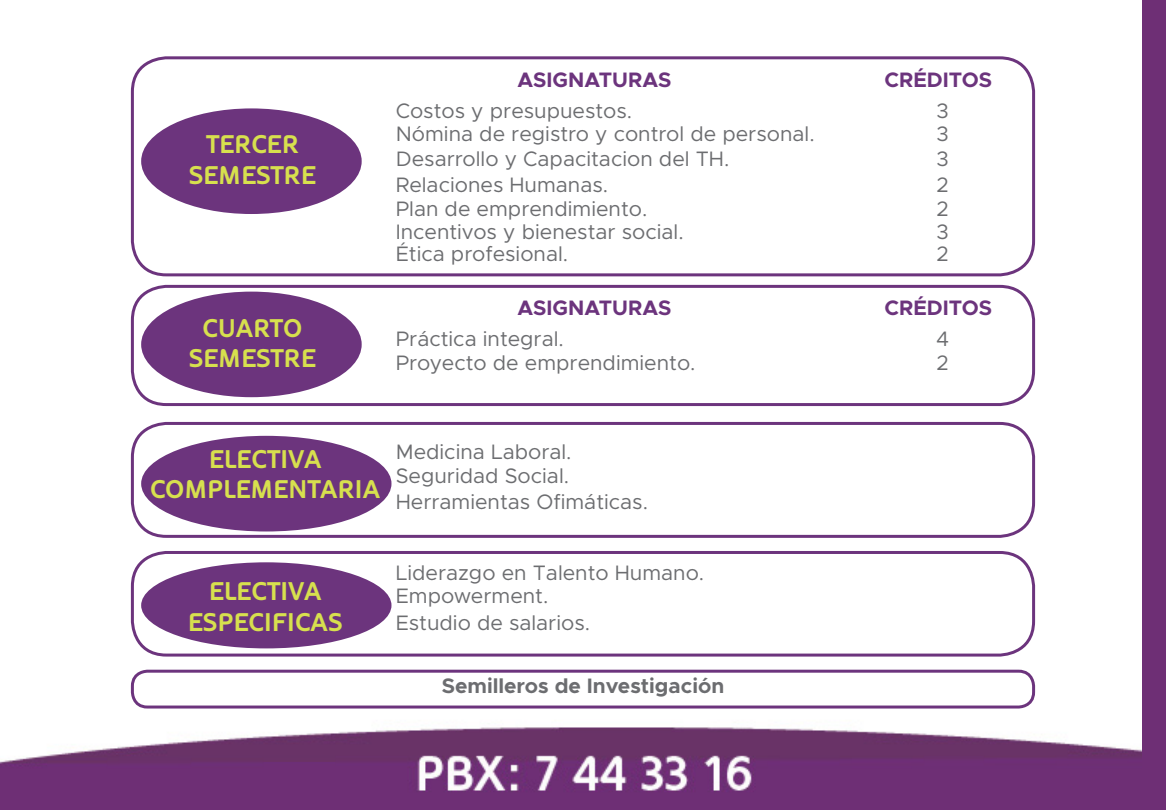
<style>
.page{position:relative;width:1166px;height:810px;background:#fff}
.page>*{position:absolute;margin:0;border:0;box-sizing:border-box;transform-origin:0 0}
.t1{font:700 25.5px "Oblik";color:#d7e04e}
.t2{font:21px "Metropolis";color:#6c6d70}
.t3{font:700 21px "Metropolis";color:#6c347d}
.t4{font:700 21px "Metropolis";color:#6c6d70}
</style>
<div class="page">
<img style="left:0;top:56px;width:1141px;height:754px">
<div style="left:1141px;top:0;width:24px;height:810px;background:#6e2f75"></div>
<div style="left:141px;top:108px;width:220px;height:106px;background:#6c347d;border-radius:50%"></div>
<div style="left:141px;top:292px;width:220px;height:105px;background:#6c347d;border-radius:50%"></div>
<div style="left:141px;top:436px;width:250px;height:95px;background:#6c347d;border-radius:50%"></div>
<div style="left:141px;top:562px;width:250px;height:86px;background:#6c347d;border-radius:50%"></div>
<div style="left:131px;top:56px;width:903px;height:220px;border:3px solid #6c347d;border-radius:34px"></div>
<div style="left:131px;top:285px;width:903px;height:121px;border:3px solid #6c347d;border-radius:34px"></div>
<div style="left:131px;top:422px;width:903px;height:116px;border:3px solid #6c347d;border-radius:34px"></div>
<div style="left:131px;top:551px;width:903px;height:106px;border:3px solid #6c347d;border-radius:34px"></div>
<div style="left:131px;top:670px;width:903px;height:39px;border:3px solid #6c347d;border-radius:15px"></div>
<p class="t1" style="left:206px;top:130px;width:94px">TERCER</p>
<p class="t1" style="left:189px;top:161px;width:128px">SEMESTRE</p>
<p class="t1" style="left:202px;top:313px;width:101px">CUARTO</p>
<p class="t1" style="left:189px;top:344px;width:128px">SEMESTRE</p>
<p class="t3" style="left:517px;top:66px;width:155px">ASIGNATURAS</p>
<p class="t2" style="left:395px;top:97px;width:238px">Costos y presupuestos.</p>
<p class="t2" style="left:395px;top:121px;width:420px">Nómina de registro y control de personal.</p>
<p class="t2" style="left:395px;top:145px;width:335px">Desarrollo y Capacitacion del TH.</p>
<p class="t2" style="left:395px;top:172px;width:214px">Relaciones Humanas.</p>
<p class="t2" style="left:395px;top:195px;width:253px">Plan de emprendimiento.</p>
<p class="t2" style="left:395px;top:218px;width:289px">Incentivos y bienestar social.</p>
<p class="t2" style="left:395px;top:241px;width:174px">Ética profesional.</p>
<p class="t3" style="left:517px;top:295px;width:155px">ASIGNATURAS</p>
<p class="t2" style="left:395px;top:326px;width:170px">Práctica integral.</p>
<p class="t2" style="left:395px;top:350px;width:301px">Proyecto de emprendimiento.</p>
<p class="t1" style="left:209px;top:444px;width:114px">ELECTIVA</p>
<p class="t1" style="left:150px;top:475px;width:231px">COMPLEMENTARIA</p>
<p class="t2" style="left:395px;top:439px;width:177px">Medicina Laboral.</p>
<p class="t2" style="left:395px;top:463px;width:175px">Seguridad Social.</p>
<p class="t2" style="left:395px;top:489px;width:254px">Herramientas Ofimáticas.</p>
<p class="t1" style="left:209px;top:577px;width:114px">ELECTIVA</p>
<p class="t1" style="left:188px;top:608px;width:156px">ESPECIFICAS</p>
<p class="t2" style="left:395px;top:559px;width:310px">Liderazgo en Talento Humano.</p>
<p class="t2" style="left:395px;top:583px;width:154px">Empowerment.</p>
<p class="t2" style="left:395px;top:609px;width:196px">Estudio de salarios.</p>
<p class="t4" style="left:441px;top:673px;width:284px">Semilleros de Investigación</p>
<p class="t3" style="left:884px;top:66px;width:109px">CRÉDITOS</p>
<p class="t2" style="left:936px;top:97px;width:14px">3</p>
<p class="t2" style="left:936px;top:121px;width:14px">3</p>
<p class="t2" style="left:936px;top:145px;width:14px">3</p>
<p class="t2" style="left:936px;top:172px;width:14px">2</p>
<p class="t2" style="left:936px;top:195px;width:14px">2</p>
<p class="t2" style="left:936px;top:218px;width:14px">3</p>
<p class="t2" style="left:936px;top:241px;width:14px">2</p>
<p class="t3" style="left:884px;top:295px;width:109px">CRÉDITOS</p>
<p class="t2" style="left:935px;top:326px;width:15px">4</p>
<p class="t2" style="left:936px;top:350px;width:14px">2</p>
</div>
